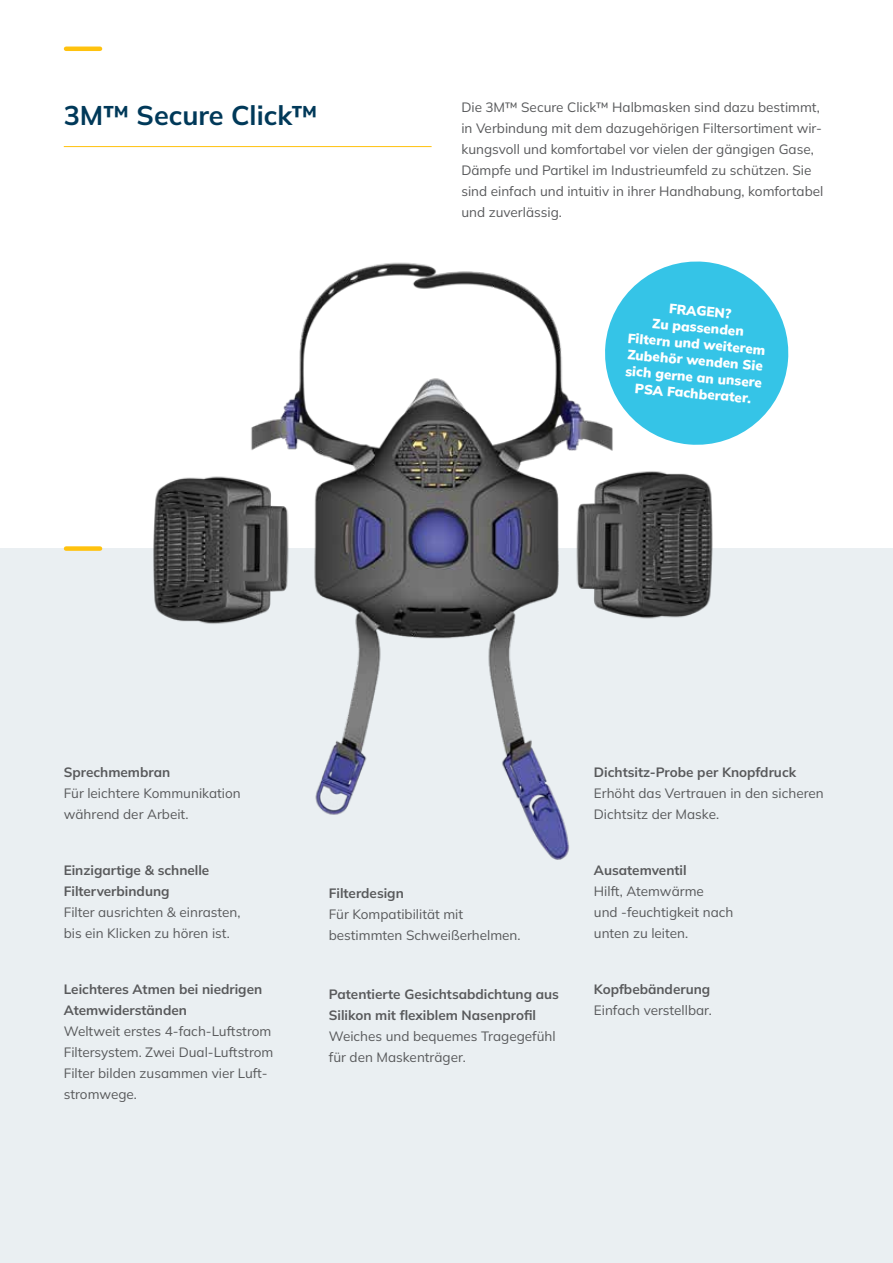
<style>
.page{position:relative;width:893px;height:1263px;background:#fff}
.page>*{position:absolute;margin:0;border:0;box-sizing:border-box;transform-origin:0 0}
.t1{font:700 27px "Mulish";color:#003959}
.t2{font:13.5px/21px "Mulish";color:#58595b}
.t3{font:700 13.5px/21px "Mulish";color:#58595b}
.t4{font:900 13.5px/16.5px "Mulish";color:#fff;text-align:center}
</style>
<div class="page">
<hr style="left:66px;top:47px;width:34px;height:4px;background:#ffc20e">
<div style="left:0;top:549px;width:893px;height:714px;background:#eaeff2"></div>
<div style="left:66px;top:546px;width:34px;height:5px;background:#ffc20e"></div>
<img style="left:251px;top:262px;width:466px;height:598px">
<img style="left:566px;top:463px;width:150px;height:164px">
<img style="left:152px;top:467px;width:147px;height:165px">
<hr style="left:64px;top:146px;width:368px;height:1px;background:#ffc20e">
<svg style="left:601px;top:261px;width:188px;height:188px"></svg>
<h1 class="t1" style="left:64px;top:97px;width:255px">3M™ Secure Click™</h1>
<p class="t2" style="left:461px;top:96px;width:363px">Die 3M™ Secure Click™ Halbmasken sind dazu bestimmt, in Verbindung mit dem dazugehörigen Filtersortiment wir&shy;kungsvoll und komfortabel vor vielen der gängigen Gase, Dämpfe und Partikel im Industrieumfeld zu schützen. Sie sind einfach und intuitiv in ihrer Handhabung, komfortabel und zuverlässig.</p>
<p class="t4" style="left:631px;top:296px;width:139px;rotate:5deg">FRAGEN?<br>Zu passenden<br>Filtern und weiterem<br>Zubehör wenden Sie sich gerne an unsere<br>PSA Fachberater.</p>
<p class="t3" style="left:64px;top:761px;width:108px">Sprechmembran</p>
<p class="t2" style="left:64px;top:782px;width:178px">Für leichtere Kommunikation während der Arbeit.</p>
<p class="t3" style="left:64px;top:859px;width:147px">Einzigartige &amp; schnelle<br>Filterverbindung</p>
<p class="t2" style="left:64px;top:901px;width:178px">Filter ausrichten &amp; einrasten, bis ein Klicken zu hören ist.</p>
<p class="t3" style="left:64px;top:978px;width:200px">Leichteres Atmen bei niedrigen<br>Atemwiderständen</p>
<p class="t2" style="left:64px;top:1020px;width:211px">Weltweit erstes 4-fach-Luftstrom<br>Filtersystem. Zwei Dual-Luftstrom<br>Filter bilden zusammen vier Luft&shy;stromwege.</p>
<p class="t3" style="left:329px;top:882px;width:77px">Filterdesign</p>
<p class="t2" style="left:329px;top:903px;width:193px">Für Kompatibilität mit bestimmten Schweißerhelmen.</p>
<p class="t3" style="left:329px;top:983px;width:232px">Patentierte Gesichtsabdichtung aus<br>Silikon mit flexiblem Nasenprofil</p>
<p class="t2" style="left:329px;top:1025px;width:228px">Weiches und bequemes Tragegefühl für den Maskenträger.</p>
<p class="t3" style="left:594px;top:761px;width:204px">Dichtsitz-Probe per Knopfdruck</p>
<p class="t2" style="left:594px;top:782px;width:231px">Erhöht das Vertrauen in den sicheren<br>Dichtsitz der Maske.</p>
<p class="t3" style="left:594px;top:859px;width:94px">Ausatemventil</p>
<p class="t2" style="left:594px;top:880px;width:141px">Hilft, Atemwärme<br>und -feuchtigkeit nach unten zu leiten.</p>
<p class="t3" style="left:594px;top:978px;width:118px">Kopfbebänderung</p>
<p class="t2" style="left:594px;top:999px;width:119px">Einfach verstellbar.</p>
</div>
